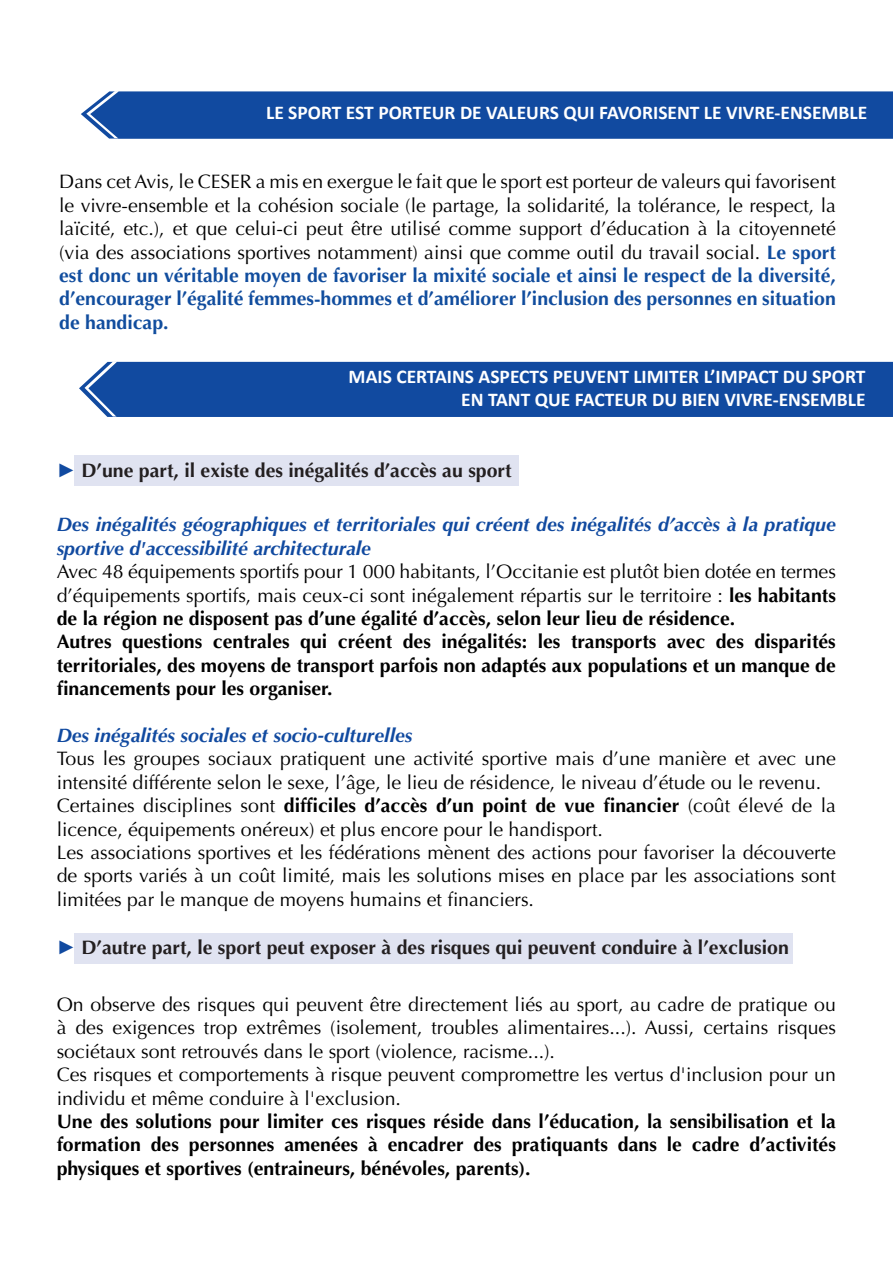
<style>
.page{position:relative;width:893px;height:1263px;background:#fff}
.page>*{position:absolute;margin:0;border:0;box-sizing:border-box;transform-origin:0 0}
.t1{font:19.5px/23.4px "Optima";color:#000}
.t2{font:700 19.5px/23.4px "Optima";color:#000}
.t3{font:italic 700 19.5px/23.4px "Optima";color:#114aa0}
.t4{font:700 19.5px/23.4px "Calibri";color:#fff;text-align:right}
.t5{font:700 19.5px "Optima";color:#231f20}
.s1{font-weight:700;color:#114d9e}
.s2{font-family:"Arial";color:#114aa0}
.s3{font-weight:400}
.s4{font-weight:700}
</style>
<div class="page">
<div style="left:75px;top:933px;width:718px;height:31px;background:#e0e3f1"></div>
<div style="left:75px;top:455px;width:444px;height:31px;background:#e0e3f1"></div>
<div style="left:79px;top:361px;width:814px;height:56px;background:#114aa0"></div>
<div style="left:81px;top:91px;width:812px;height:48px;background:#114aa0"></div>
<p class="t4" style="left:266px;top:101px;width:603px">LE SPORT EST PORTEUR DE VALEURS QUI FAVORISENT LE VIVRE-ENSEMBLE</p>
<p class="t1" style="left:59px;top:170px;width:778px;text-align:justify">Dans cet Avis, le CESER a mis en exergue le fait que le sport est porteur de valeurs qui favorisent le vivre-ensemble et la cohésion sociale (le partage, la solidarité, la tolérance, le respect, la laïcité, etc.), et que celui-ci peut être utilisé comme support d’éducation à la citoyenneté (via des associations sportives notamment) ainsi que comme outil du travail social. <span class="s1">Le sport est donc un véritable moyen de favoriser la mixité sociale et ainsi le respect de la diversité, d’encourager l’égalité femmes-hommes et d’améliorer l’inclusion des personnes en situation de handicap.</span></p>
<p class="t4" style="left:349px;top:364px;width:518px">MAIS CERTAINS ASPECTS PEUVENT LIMITER L’IMPACT DU SPORT<br>EN TANT QUE FACTEUR DU BIEN VIVRE-ENSEMBLE</p>
<p class="t5" style="left:57px;top:459px;width:456px"><span class="s2">►</span> D’une part, il existe des inégalités d’accès au sport</p>
<p class="t3" style="left:57px;top:513px;width:781px">Des inégalités géographiques et territoriales qui créent des inégalités d’accès à la pratique sportive d'accessibilité architecturale</p>
<p class="t2" style="left:57px;top:560px;width:781px"><span class="s3">Avec 48 équipements sportifs pour 1 000 habitants, l’Occitanie est plutôt bien dotée en termes d’équipements sportifs, mais ceux-ci sont inégalement répartis sur le territoire :</span> les habitants de la région ne disposent pas d’une égalité d’accès, selon leur lieu de résidence.<br>Autres questions centrales qui créent des inégalités: les transports avec des disparités territoriales, des moyens de transport parfois non adaptés aux populations et un manque de financements pour les organiser.</p>
<p class="t3" style="left:57px;top:724px;width:357px">Des inégalités sociales et socio-culturelles</p>
<p class="t1" style="left:57px;top:747px;width:781px">Tous les groupes sociaux pratiquent une activité sportive mais d’une manière et avec une intensité différente selon le sexe, l’âge, le lieu de résidence, le niveau d’étude ou le revenu.<br>Certaines disciplines sont <span class="s4">difficiles d’accès d’un point de vue financier</span> (coût élevé de la licence, équipements onéreux) et plus encore pour le handisport.<br>Les associations sportives et les fédérations mènent des actions pour favoriser la découverte de sports variés à un coût limité, mais les solutions mises en place par les associations sont limitées par le manque de moyens humains et financiers.</p>
<p class="t5" style="left:57px;top:935px;width:734px"><span class="s2">►</span> D’autre part, le sport peut exposer à des risques qui peuvent conduire à l’exclusion</p>
<p class="t1" style="left:57px;top:993px;width:781px">On observe des risques qui peuvent être directement liés au sport, au cadre de pratique ou à des exigences trop extrêmes (isolement, troubles alimentaires...). Aussi, certains risques sociétaux sont retrouvés dans le sport (violence, racisme...).<br>Ces risques et comportements à risque peuvent compromettre les vertus d'inclusion pour un individu et même conduire à l'exclusion.</p>
<p class="t2" style="left:57px;top:1110px;width:781px;text-align:justify">Une des solutions pour limiter ces risques réside dans l’éducation, la sensibilisation et la formation des personnes amenées à encadrer des pratiquants dans le cadre d’activités physiques et sportives (entraineurs, bénévoles, parents).</p>
</div>
